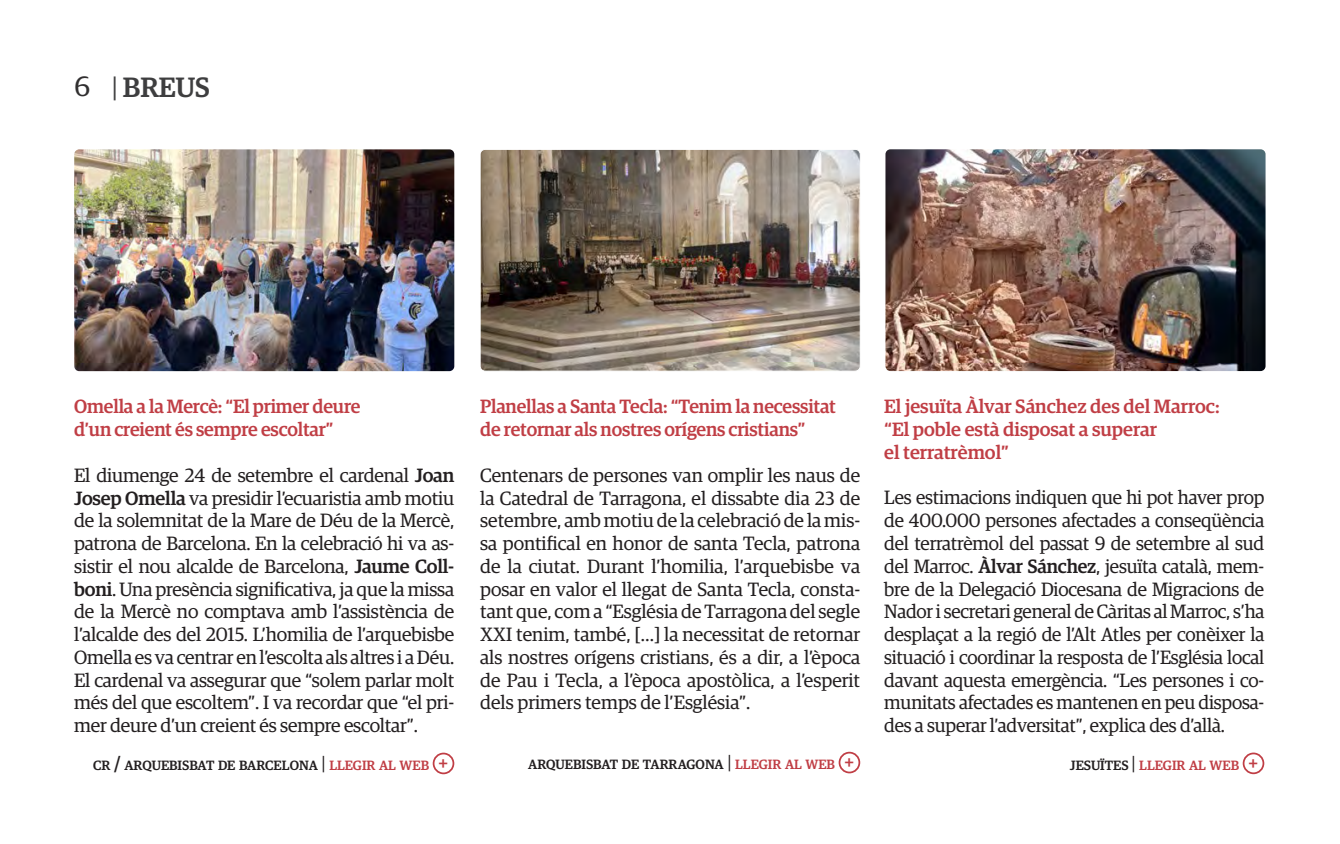
<style>
.page{position:relative;width:1340px;height:844px;background:#fff}
.page>*{position:absolute;margin:0;border:0;box-sizing:border-box;transform-origin:0 0}
.t1{font:500 28px "Guardian Egyp";letter-spacing:-.005em;color:#3e3e3f}
.t2{font:19.25px/22.8px "Guardian Egyp";letter-spacing:-.01em;color:#231f20;text-align:justify}
.intertitol_bandera_esq{font:500 19.25px/22.8px "Guardian Egyp";letter-spacing:-.01em;color:#c03e45}
.t3{font:500 19.25px "Guardian Egyp";color:#c03e45}
.t4{font:500 13.47px "Guardian Egyp";color:#231f20}
.t5{font:500 13.47px "Guardian Egyp";color:#c03e45}
.s1{font-weight:400;color:#312f30}
.s2{font-weight:400}
.s3{font-weight:500}
.s4{font-size:19.25px}
.s5{font-weight:400;font-size:19.25px}
.s6{color:#c03e45}
.s7{color:#231f20}
.s8{font-weight:400;font-size:19.25px;color:#231f20}
</style>
<div class="page">
<div style="left:838px;top:751px;width:22px;height:22px;border:2px solid #c03e45;border-radius:50%"></div>
<img style="left:482px;top:151px;width:376px;height:218px">
<div style="left:480px;top:149px;width:380px;height:222px;border:1px solid #fff;border-radius:5px"></div>
<div style="left:1242px;top:752px;width:22px;height:22px;border:2px solid #c03e45;border-radius:50%"></div>
<img style="left:885px;top:149px;width:380px;height:222px">
<div style="left:433px;top:752px;width:21px;height:22px;border:2px solid #c03e45;border-radius:50%"></div>
<img style="left:74px;top:149px;width:380px;height:222px">
<h1 class="t1" style="left:74px;top:67px;width:137px"><span class="s1">6</span> <span class="s2">|</span> BREUS</h1>
<p class="intertitol_bandera_esq" style="left:74px;top:394px;width:288px">Omella a la Mercè: “El primer deure</p>
<p class="intertitol_bandera_esq" style="left:74px;top:416px;width:261px">d’un creient és sempre escoltar”</p>
<p class="t2" style="left:74px;top:462px;width:381px">El diumenge 24 de setembre el cardenal <span class="s3">Joan Josep Omella</span> va presidir l’ecuaristia amb motiu de la solemnitat de la Mare de Déu de la Mercè, patrona de Barcelona. En la celebració hi va as&shy;sistir el nou alcalde de Barcelona, <span class="s3">Jaume Coll&shy;boni</span>. Una presència significativa, ja que la missa de la Mercè no comptava amb l’assistència de l’alcalde des del 2015. L’homilia de l’arquebisbe Omella es va centrar en l’escolta als altres i a Déu.<br>El cardenal va assegurar que “solem parlar molt més del que escoltem”. I va recordar que “el pri&shy;mer deure d’un creient és sempre escoltar”.</p>
<p class="t4" style="left:93px;top:755px;width:337px">CR <span class="s4">/</span> ARQUEBISBAT DE BARCELONA <span class="s5">|</span> <span class="s6">LLEGIR AL WEB</span></p>
<p class="t3" style="left:438px;top:749px;width:12px">+</p>
<p class="intertitol_bandera_esq" style="left:480px;top:394px;width:357px">Planellas a Santa Tecla: “Tenim la necessitat</p>
<p class="intertitol_bandera_esq" style="left:480px;top:416px;width:327px">de retornar als nostres orígens cristians”</p>
<p class="t2" style="left:480px;top:462px;width:381px">Centenars de persones van omplir les naus de la Catedral de Tarragona, el dissabte dia 23 de setembre, amb motiu de la celebració de la mis&shy;sa pontifical en honor de santa Tecla, patrona de la ciutat. Durant l’homilia, l’arquebisbe va posar en valor el llegat de Santa Tecla, consta&shy;tant que, com a “Església de Tarragona del segle XXI tenim, també, […] la necessitat de retornar als nostres orígens cristians, és a dir, a l’època de Pau i Tecla, a l’època apostòlica, a l’esperit dels primers temps de l’Església”.</p>
<p class="t4" style="left:528px;top:754px;width:308px">ARQUEBISBAT DE TARRAGONA <span class="s5">|</span> <span class="s6">LLEGIR AL WEB</span></p>
<p class="t3" style="left:844px;top:748px;width:12px">+</p>
<p class="intertitol_bandera_esq" style="left:884px;top:394px;width:337px">El jesuïta Àlvar Sánchez des del Marroc: “El poble està disposat a superar</p>
<p class="intertitol_bandera_esq" style="left:884px;top:439px;width:126px">el terratrèmol”</p>
<p class="t2" style="left:884px;top:485px;width:381px">Les estimacions indiquen que hi pot haver prop de 400.000 persones afectades a conseqüència del terratrèmol del passat 9 de setembre al sud del Marroc. <span class="s3">Àlvar Sánchez</span>, jesuïta català, mem&shy;bre de la Delegació Diocesana de Migracions de Nador i secretari general de Càritas al Marroc, s’ha desplaçat a la regió de l’Alt Atles per conèixer la situació i coordinar la resposta de l’Església local davant aquesta emergència. “Les persones i co&shy;munitats afectades es mantenen en peu disposa&shy;des a superar l’adversitat”, explica des d’allà.</p>
<p class="t5" style="left:1069px;top:755px;width:171px"><span class="s7">JESUÏTES</span> <span class="s8">|</span> LLEGIR AL WEB</p>
<p class="t3" style="left:1248px;top:749px;width:12px">+</p>
</div>
